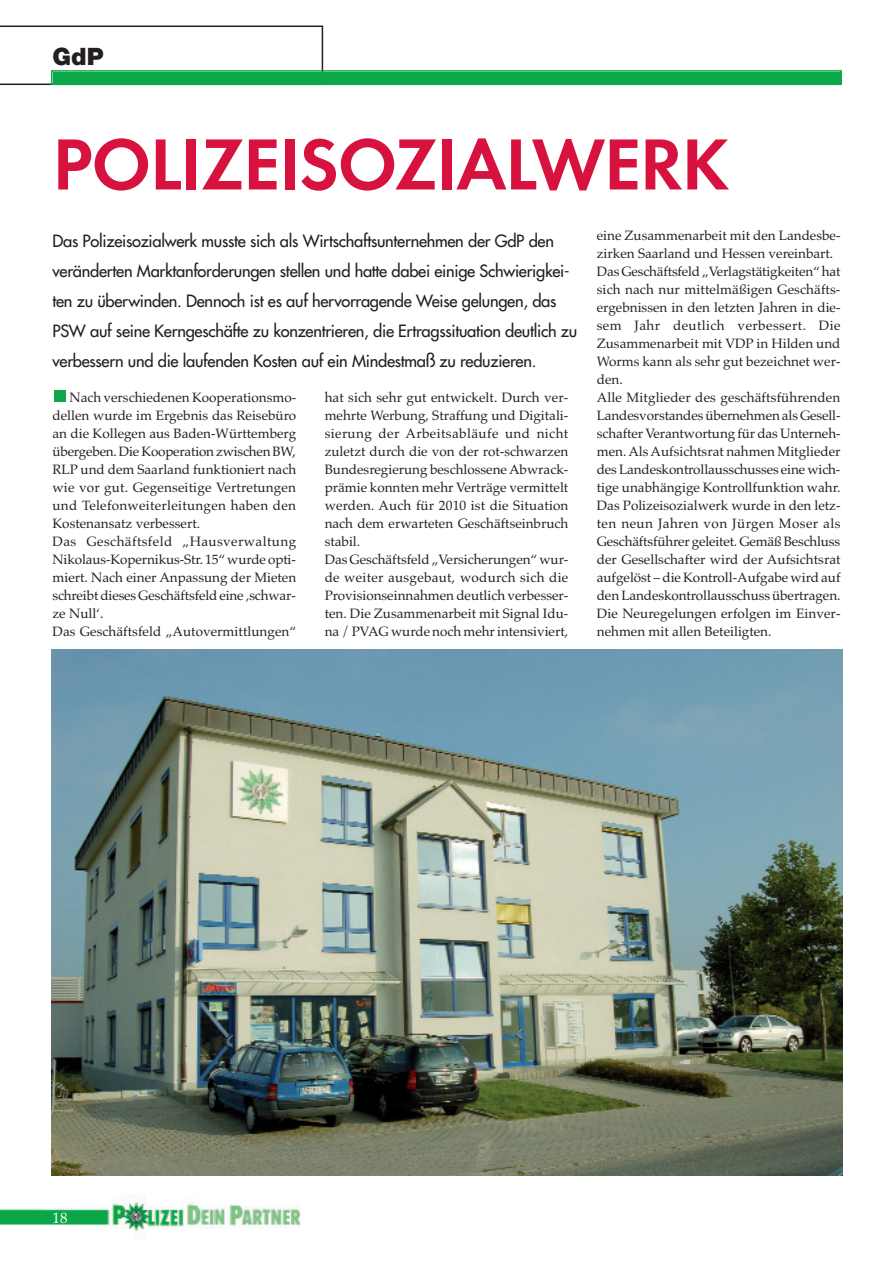
<style>
.page{position:relative;width:893px;height:1263px;background:#fff}
.page>*{position:absolute;margin:0;border:0;box-sizing:border-box;transform-origin:0 0}
.t1{font:75px "Futura Dem";letter-spacing:-.015em;color:#d7123e}
.t2{font:900 24px "Helvetica Neue";color:#231f20}
.t3{font:16.5px/30px "Futura";letter-spacing:-.015em;color:#231f20}
.t4{font:15px "Palatino";color:#fff}
.t5{font:13.5px/18px "Palatino";color:#231f20}
</style>
<div class="page">
<svg style="left:0;top:26px;width:323px;height:59px"></svg>
<div style="left:53px;top:72px;width:787px;height:12px;background:#0ca749"></div>
<div style="left:51px;top:70px;width:791px;height:15px;border:2px solid #0ca749"></div>
<img style="left:0;top:1195px;width:300px;height:45px">
<div style="left:54px;top:391px;width:11px;height:11px;background:#0ca749"></div>
<img style="left:51px;top:649px;width:791px;height:527px">
<h2 class="t2" style="left:53px;top:48px;width:53px">GdP</h2>
<h1 class="t1" style="left:53px;top:133px;width:678px">POLIZEISOZIALWERK</h1>
<p class="t3" style="left:53px;top:227px;width:526px">Das Polizeisozialwerk musste sich als Wirtschaftsunternehmen der GdP den veränderten Marktanforderungen stellen und hatte dabei einige Schwierigkei&shy;ten zu überwinden. Dennoch ist es auf hervorragende Weise gelungen, das PSW auf seine Kerngeschäfte zu konzentrieren, die Ertragssituation deutlich zu verbessern und die laufenden Kosten auf ein Mindestmaß zu reduzieren.</p>
<p class="t5" style="left:53px;top:390px;width:245px;text-indent:17px">Nach verschiedenen Kooperationsmo&shy;dellen wurde im Ergebnis das Reisebüro an die Kollegen aus Baden-Württemberg übergeben. Die Kooperation zwischen BW, RLP und dem Saarland funktioniert nach wie vor gut. Gegenseitige Vertretungen und Telefonweiterleitungen haben den Kostenansatz verbessert.<br>Das Geschäftsfeld „Hausverwaltung Nikolaus-Kopernikus-Str. 15“ wurde opti&shy;miert. Nach einer Anpassung der Mieten schreibt dieses Geschäftsfeld eine ‚schwar&shy;ze Null‘.<br>Das Geschäftsfeld „Autovermittlungen“</p>
<p class="t5" style="left:325px;top:390px;width:245px">hat sich sehr gut entwickelt. Durch ver&shy;mehrte Werbung, Straffung und Digitali&shy;sierung der Arbeitsabläufe und nicht zuletzt durch die von der rot-schwarzen Bundesregierung beschlossene Abwrack&shy;prämie konnten mehr Verträge vermittelt werden. Auch für 2010 ist die Situation nach dem erwarteten Geschäftseinbruch stabil.<br>Das Geschäftsfeld „Versicherungen“ wur&shy;de weiter ausgebaut, wodurch sich die Provisionseinnahmen deutlich verbesser&shy;ten. Die Zusammenarbeit mit Signal Idu&shy;na / PVAG wurde noch mehr intensiviert,</p>
<p class="t5" style="left:597px;top:228px;width:245px">eine Zusammenarbeit mit den Landesbe&shy;zirken Saarland und Hessen vereinbart.<br>Das Geschäftsfeld „Verlagstätigkeiten“ hat sich nach nur mittelmäßigen Geschäfts&shy;ergebnissen in den letzten Jahren in die&shy;sem Jahr deutlich verbessert. Die Zusammenarbeit mit VDP in Hilden und Worms kann als sehr gut bezeichnet wer&shy;den.<br>Alle Mitglieder des geschäftsführenden Landesvorstandes übernehmen als Gesell&shy;schafter Verantwortung für das Unterneh&shy;men. Als Aufsichtsrat nahmen Mitglieder des Landeskontrollausschusses eine wich&shy;tige unabhängige Kontrollfunktion wahr.<br>Das Polizeisozialwerk wurde in den letz&shy;ten neun Jahren von Jürgen Moser als Geschäftsführer geleitet. Gemäß Beschluss der Gesellschafter wird der Aufsichtsrat aufgelöst – die Kontroll-Aufgabe wird auf den Landeskontrollausschuss übertragen.<br>Die Neuregelungen erfolgen im Einver&shy;nehmen mit allen Beteiligten.</p>
<p class="t4" style="left:53px;top:1212px;width:16px">18</p>
</div>
